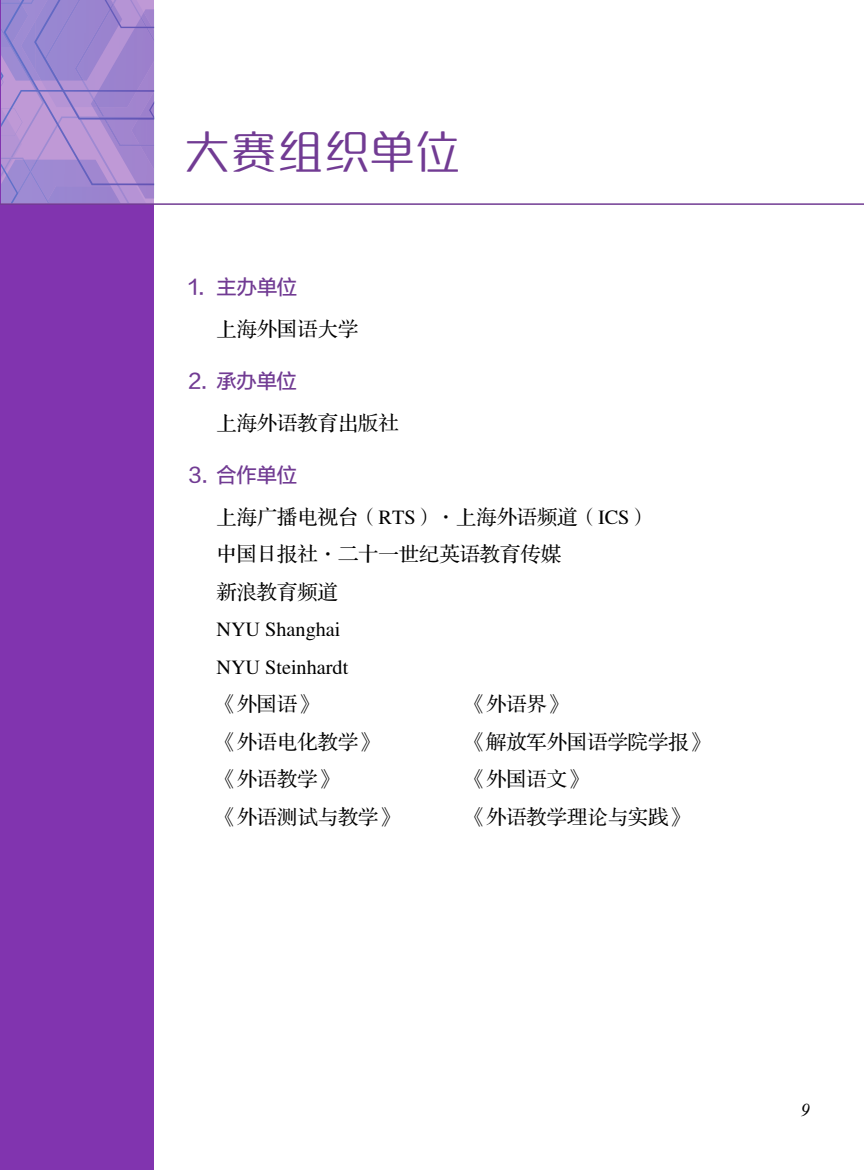
<style>
.page{position:relative;width:864px;height:1170px;background:#fff}
.page>*{position:absolute;margin:0;border:0;box-sizing:border-box;transform-origin:0 0}
.t1{font:46.5px "FZDALT JW GB1 0";letter-spacing:.005em;color:#713b93}
.t2{font:20.25px/37.5px "FZS3 JW GB1 0";color:#000}
.t3{font:20.25px "FZLTZHUNHJW GB1 0";letter-spacing:-.005em;color:#713b93}
.t4{font:italic 18px "Times New Roman";color:#000}
</style>
<div class="page">
<div style="left:0;top:0;width:153px;height:1169px;background:#8134af"></div>
<svg style="left:1px;top:0;width:153px;height:203px;background:#a389d0"></svg>
<hr style="left:0;top:203px;width:863px;height:2px;background:#713b93">
<h1 class="t1" style="left:184px;top:125px;width:279px">大赛组织单位</h1>
<p class="t3" style="left:188px;top:276px;width:110px">1. 主办单位</p>
<p class="t2" style="left:216px;top:311px;width:143px">上海外国语大学</p>
<p class="t3" style="left:188px;top:369px;width:110px">2. 承办单位</p>
<p class="t2" style="left:216px;top:405px;width:184px">上海外语教育出版社</p>
<p class="t3" style="left:188px;top:463px;width:110px">3. 合作单位</p>
<p class="t2" style="left:216px;top:499px;width:434px">上海广播电视台（RTS）·上海外语频道（ICS）中国日报社·二十一世纪英语教育传媒<br>新浪教育频道<br>NYU Shanghai<br>NYU Steinhardt<br>《外国语》</p>
<p class="t2" style="left:465px;top:686px;width:103px">《外语界》</p>
<p class="t2" style="left:216px;top:724px;width:163px">《外语电化教学》</p>
<p class="t2" style="left:465px;top:724px;width:244px">《解放军外国语学院学报》</p>
<p class="t2" style="left:216px;top:761px;width:123px">《外语教学》</p>
<p class="t2" style="left:465px;top:761px;width:123px">《外国语文》</p>
<p class="t2" style="left:216px;top:799px;width:184px">《外语测试与教学》</p>
<p class="t2" style="left:465px;top:799px;width:224px">《外语教学理论与实践》</p>
<p class="t4" style="left:800px;top:1097px;width:10px">9</p>
</div>
